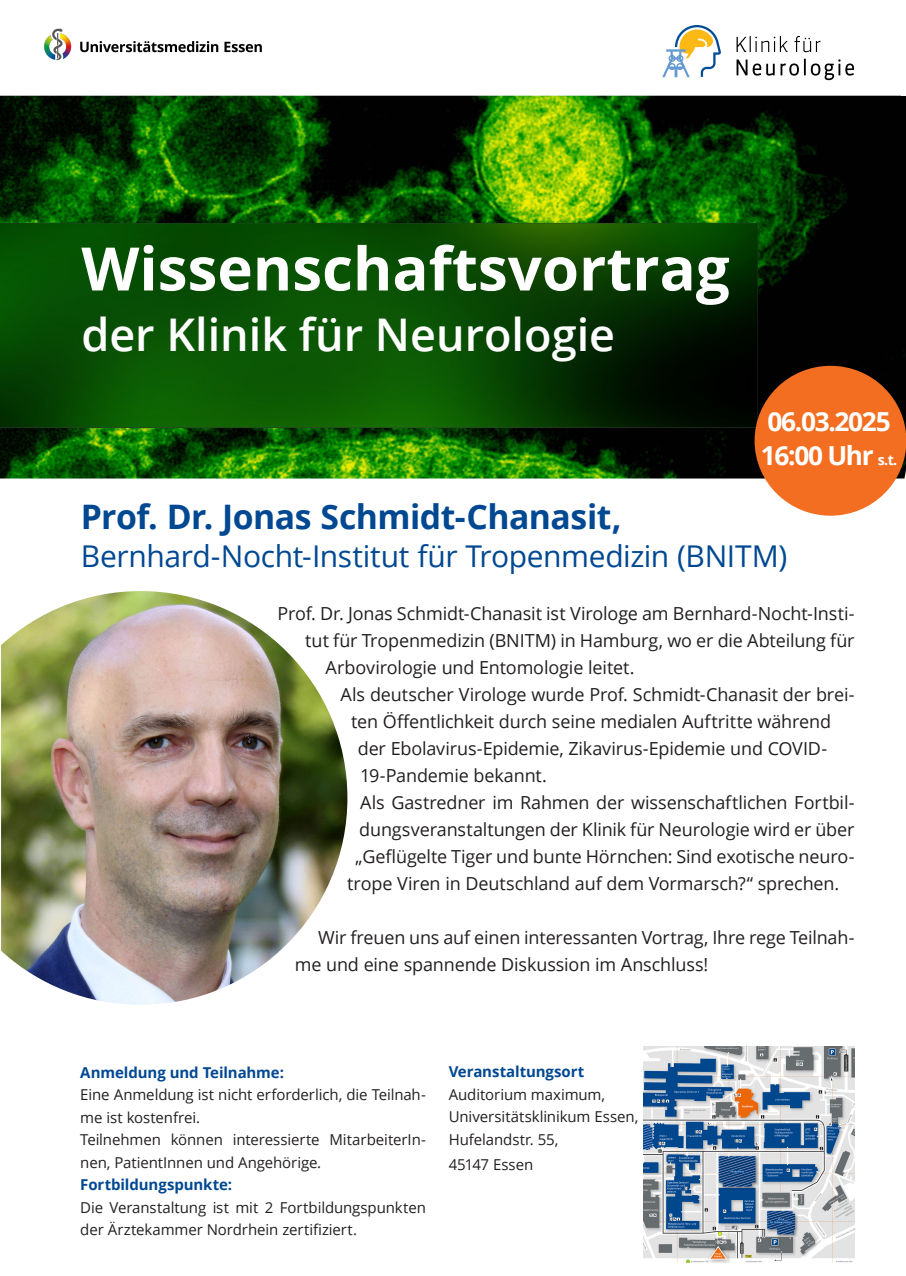
<style>
.page{position:relative;width:906px;height:1276px;background:#fff}
.page>*{position:absolute;margin:0;border:0;box-sizing:border-box;transform-origin:0 0}
.Aufmacher_Headline{font:700 60px "Open Sans";color:#fff}
.Aufmacher_Headline-2{font:600 45px "Open Sans";color:#fff}
.Hauptüberschrift{font:700 33.75px "Open Sans";letter-spacing:-.015em;color:#014892}
.Hauptüberschrift-2{font:30px "Open Sans";letter-spacing:-.015em;color:#014892}
.t1{font:700 26.25px "Open Sans";letter-spacing:-.05em;color:#fff}
.Copy_Plakat{font:18px/27px "Open Sans";letter-spacing:-.01em;color:#231f20}
.Copy_Plakat-2{font:15px/22.5px "Open Sans";letter-spacing:-.005em;color:#231f20}
.Copy_klein{font:700 15px "Open Sans";letter-spacing:-.01em;color:#014892}
.Copy_Plakat-3{font:700 15px "Open Sans";letter-spacing:-.005em;color:#014892}
.s1{font-size:14.25px}
.s2{font-weight:700;color:#014892}
</style>
<div class="page">
<img style="left:0;top:96px;width:906px;height:382px">
<div style="left:754px;top:366px;width:152px;height:150px;background:#f36e21;border-radius:50%"></div>
<img style="left:44px;top:28px;width:218px;height:33px">
<div style="left:0;top:192px;width:751px;height:290px;background:#231f20;opacity:.75"></div>
<svg style="left:736px;top:36px;width:51px;height:16px"></svg>
<svg style="left:794px;top:36px;width:26px;height:16px"></svg>
<svg style="left:736px;top:60px;width:38px;height:16px"></svg>
<svg style="left:780px;top:59px;width:25px;height:17px"></svg>
<svg style="left:811px;top:59px;width:43px;height:21px"></svg>
<svg style="left:662px;top:25px;width:59px;height:52px"></svg>
<img style="left:643px;top:1046px;width:212px;height:216px">
<img style="left:1px;top:591px;width:346px;height:414px">
<p class="Aufmacher_Headline" style="left:81px;top:226px;width:650px">Wissenschaftsvortrag</p>
<p class="Aufmacher_Headline-2" style="left:81px;top:304px;width:535px">der Klinik für Neurologie</p>
<p class="t1" style="left:767px;top:403px;width:125px">06.03.2025</p>
<p class="t1" style="left:761px;top:437px;width:138px">16:00 Uhr <span class="s1">s.t.</span></p>
<p class="Hauptüberschrift" style="left:81px;top:493px;width:542px">Prof. Dr. Jonas Schmidt-Chanasit,</p>
<p class="Hauptüberschrift-2" style="left:81px;top:535px;width:708px">Bernhard-Nocht-Institut für Tropenmedizin (BNITM)</p>
<p class="Copy_Plakat" style="left:277px;top:599px;width:578px">Prof. Dr. Jonas Schmidt-Chanasit ist Virologe am Bernhard-Nocht-Insti-</p>
<p class="Copy_Plakat" style="left:305px;top:626px;width:551px">tut für Tropenmedizin (BNITM) in Hamburg, wo er die Abteilung für</p>
<p class="Copy_Plakat" style="left:325px;top:653px;width:310px">Arbovirologie und Entomologie leitet.</p>
<p class="Copy_Plakat" style="left:351px;top:680px;width:505px;text-indent:-10px">Als deutscher Virologe wurde Prof. Schmidt-Chanasit der brei&shy;ten Öffentlichkeit durch seine medialen Auftritte während</p>
<p class="Copy_Plakat" style="left:358px;top:734px;width:471px">der Ebolavirus-Epidemie, Zikavirus-Epidemie und COVID-</p>
<p class="Copy_Plakat" style="left:360px;top:761px;width:188px">19-Pandemie bekannt.</p>
<p class="Copy_Plakat" style="left:360px;top:788px;width:496px">Als Gastredner im Rahmen der wissenschaftlichen Fortbil-</p>
<p class="Copy_Plakat" style="left:359px;top:815px;width:496px">dungsveranstaltungen der Klinik für Neurologie wird er über</p>
<p class="Copy_Plakat" style="left:355px;top:842px;width:500px">„Geflügelte Tiger und bunte Hörnchen: Sind exotische neuro-</p>
<p class="Copy_Plakat" style="left:347px;top:869px;width:493px">trope Viren in Deutschland auf dem Vormarsch?“ sprechen.</p>
<p class="Copy_Plakat" style="left:295px;top:923px;width:561px;text-indent:23px">Wir freuen uns auf einen interessanten Vortrag, Ihre rege Teilnah&shy;me und eine spannende Diskussion im Anschluss!</p>
<p class="Copy_klein" style="left:80px;top:1061px;width:205px">Anmeldung und Teilnahme:</p>
<p class="Copy_Plakat-2" style="left:80px;top:1083px;width:347px">Eine Anmeldung ist nicht erforderlich, die Teilnah&shy;me ist kostenfrei.</p>
<p class="Copy_Plakat-2" style="left:80px;top:1128px;width:347px">Teilnehmen können interessierte MitarbeiterIn&shy;nen, PatientInnen und Angehörige.</p>
<p class="Copy_Plakat-3" style="left:80px;top:1174px;width:153px">Fortbildungspunkte:</p>
<p class="Copy_Plakat-2" style="left:80px;top:1195px;width:347px">Die Veranstaltung ist mit 2 Fortbildungspunkten der Ärztekammer Nordrhein zertifiziert.</p>
<p class="Copy_Plakat-2" style="left:449px;top:1060px;width:158px"><span class="s2">Veranstaltungsort<br></span>Auditorium maximum,</p>
<p class="Copy_Plakat-2" style="left:449px;top:1105px;width:191px">Universitätsklinikum Essen,</p>
<p class="Copy_Plakat-2" style="left:449px;top:1128px;width:111px">Hufelandstr. 55,</p>
<p class="Copy_Plakat-2" style="left:449px;top:1152px;width:86px">45147 Essen</p>
</div>
